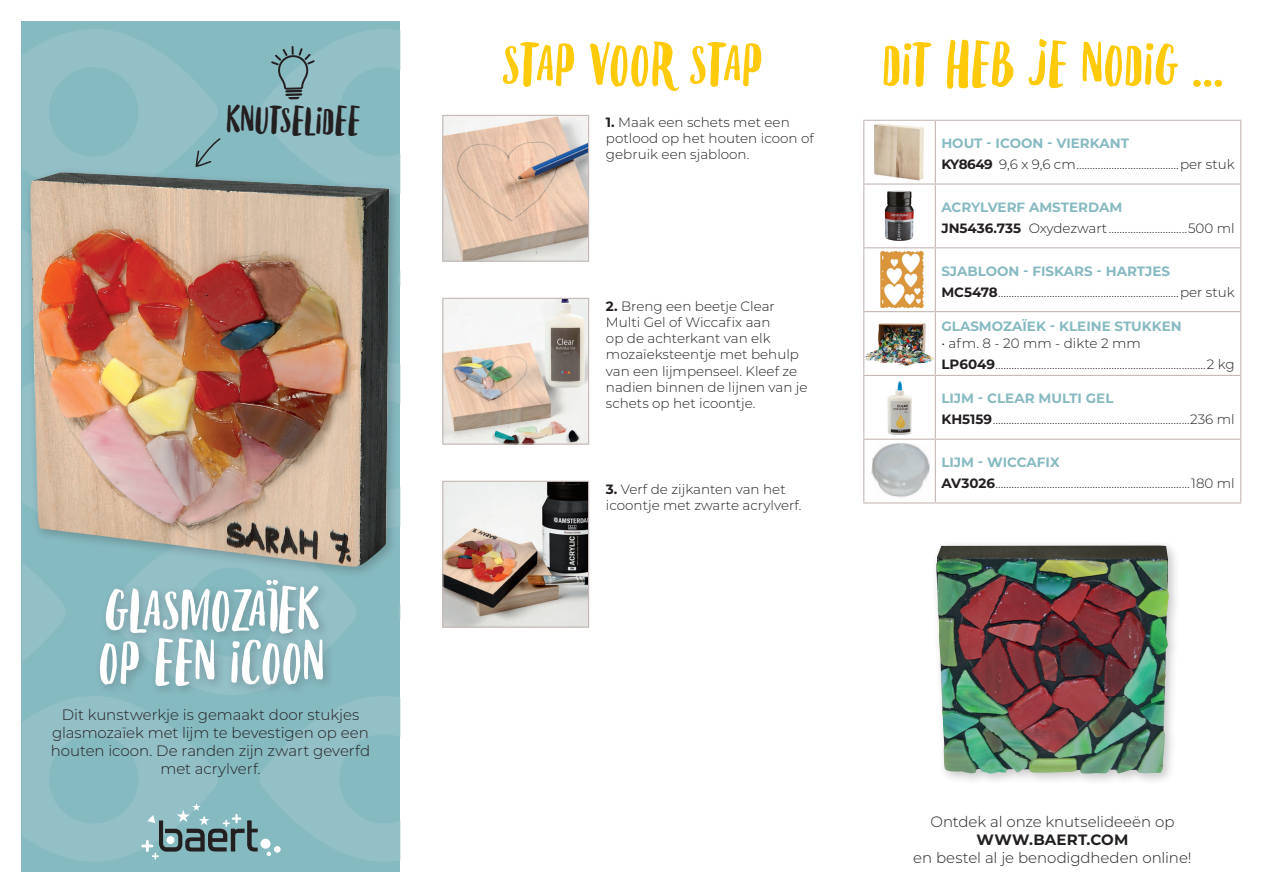
<style>
.page{position:relative;width:1263px;height:893px;background:#fff}
.page>*{position:absolute;margin:0;border:0;box-sizing:border-box;transform-origin:0 0}
.t1{font:67.5px "Le Gourmet Bouncy";color:#feca0a}
.t2{font:67.5px "Le Gourmet Bouncy";color:#fff}
.t3{font:43.2px "Le Gourmet Bouncy";letter-spacing:-.005em;color:#231f20}
._2015_intro{font:300 15px/18px "Montserrat";letter-spacing:-.005em;color:#231f20;text-align:center}
._2015_intro-2{font:700 15px "Montserrat";letter-spacing:.01em;color:#231f20}
.t4{font:300 13.5px/16.2px "Montserrat";color:#231f20}
.t5{font:700 13.5px "Montserrat";color:#86bac1}
.s1{font-weight:700}
</style>
<div class="page">
<div style="left:21px;top:22px;width:379px;height:850px;background:#86bac1"></div>
<svg style="left:22px;top:29px;width:378px;height:832px"></svg>
<hr style="left:863px;top:120px;width:72px;height:1px;background:#c5b9b5">
<hr style="left:863px;top:121px;width:1px;height:62px;background:#c5b9b5">
<hr style="left:935px;top:120px;width:306px;height:1px;background:#c5b9b5">
<hr style="left:935px;top:121px;width:1px;height:62px;background:#c5b9b5">
<hr style="left:1240px;top:121px;width:1px;height:62px;background:#c5b9b5">
<hr style="left:863px;top:183px;width:72px;height:2px;background:#c5b9b5">
<hr style="left:863px;top:185px;width:1px;height:62px;background:#c5b9b5">
<hr style="left:935px;top:183px;width:306px;height:2px;background:#c5b9b5">
<hr style="left:935px;top:185px;width:1px;height:62px;background:#c5b9b5">
<hr style="left:1240px;top:185px;width:1px;height:62px;background:#c5b9b5">
<hr style="left:863px;top:247px;width:72px;height:1px;background:#c5b9b5">
<hr style="left:863px;top:248px;width:1px;height:63px;background:#c5b9b5">
<hr style="left:935px;top:247px;width:306px;height:1px;background:#c5b9b5">
<hr style="left:935px;top:248px;width:1px;height:63px;background:#c5b9b5">
<hr style="left:1240px;top:248px;width:1px;height:63px;background:#c5b9b5">
<hr style="left:863px;top:311px;width:72px;height:1px;background:#c5b9b5">
<hr style="left:863px;top:312px;width:1px;height:63px;background:#c5b9b5">
<hr style="left:935px;top:311px;width:306px;height:1px;background:#c5b9b5">
<hr style="left:935px;top:312px;width:1px;height:63px;background:#c5b9b5">
<hr style="left:1240px;top:312px;width:1px;height:63px;background:#c5b9b5">
<hr style="left:863px;top:375px;width:72px;height:1px;background:#c5b9b5">
<hr style="left:863px;top:376px;width:1px;height:63px;background:#c5b9b5">
<hr style="left:935px;top:375px;width:306px;height:1px;background:#c5b9b5">
<hr style="left:935px;top:376px;width:1px;height:63px;background:#c5b9b5">
<hr style="left:1240px;top:376px;width:1px;height:63px;background:#c5b9b5">
<hr style="left:863px;top:439px;width:72px;height:1px;background:#c5b9b5">
<hr style="left:863px;top:440px;width:1px;height:62px;background:#c5b9b5">
<hr style="left:935px;top:439px;width:306px;height:1px;background:#c5b9b5">
<hr style="left:935px;top:440px;width:1px;height:62px;background:#c5b9b5">
<hr style="left:1240px;top:440px;width:1px;height:62px;background:#c5b9b5">
<hr style="left:863px;top:502px;width:72px;height:1px;background:#c5b9b5">
<hr style="left:935px;top:502px;width:306px;height:1px;background:#c5b9b5">
<div style="left:94px;top:574px;width:241px;height:124px;background:#231f20;opacity:.25"></div>
<svg style="left:267px;top:852px;width:4px;height:4px"></svg>
<div style="left:260px;top:839px;width:10px;height:10px;background:#fff;border-radius:50%"></div>
<div style="left:274px;top:846px;width:7px;height:7px;background:#fff;border-radius:50%"></div>
<svg style="left:141px;top:803px;width:117px;height:57px"></svg>
<svg style="left:271px;top:46px;width:44px;height:53px"></svg>
<svg style="left:194px;top:137px;width:28px;height:29px"></svg>
<img style="left:874px;top:124px;width:49px;height:56px">
<img style="left:885px;top:191px;width:29px;height:50px">
<img style="left:444px;top:117px;width:143px;height:143px">
<div style="left:442px;top:115px;width:147px;height:147px;border:1px solid #c5b9b5"></div>
<img style="left:444px;top:483px;width:143px;height:143px">
<div style="left:442px;top:481px;width:147px;height:147px;border:1px solid #c5b9b5"></div>
<img style="left:444px;top:300px;width:143px;height:143px">
<div style="left:442px;top:298px;width:147px;height:147px;border:1px solid #c5b9b5"></div>
<div style="left:24px;top:166px;width:377px;height:412px;background:#231f20;opacity:.25"></div>
<img style="left:30px;top:172px;width:359px;height:395px">
<div style="left:930px;top:540px;width:250px;height:246px;background:#231f20;opacity:.25"></div>
<img style="left:936px;top:545px;width:233px;height:229px">
<img style="left:880px;top:252px;width:44px;height:55px">
<img style="left:865px;top:323px;width:36px;height:42px">
<img style="left:871px;top:443px;width:59px;height:54px">
<img style="left:887px;top:382px;width:25px;height:52px">
<p class="t3" style="left:226px;top:98px;width:136px">KNUTSELIDEE</p>
<p class="t2" style="left:104px;top:575px;width:216px">GLASMOZAÏEK</p>
<p class="t2" style="left:98px;top:627px;width:228px">OP EEN ICOON</p>
<p class="_2015_intro" style="left:51px;top:706px;width:321px">Dit kunstwerkje is gemaakt door stukjes glasmozaïek met lijm te bevestigen op een houten icoon. De randen zijn zwart geverfd met acrylverf.</p>
<p class="t1" style="left:501px;top:29px;width:263px">STAP VOOR STAP</p>
<p class="t1" style="left:881px;top:29px;width:343px">DIT HEB JE NODIG ...</p>
<p class="t4" style="left:606px;top:113px;width:209px"><span class="s1">1.</span> Maak een schets met een potlood op het houten icoon of gebruik een sjabloon.</p>
<p class="t4" style="left:606px;top:297px;width:203px"><span class="s1">2.</span> Breng een beetje Clear<br>Multi Gel of Wiccafix aan<br>op de achterkant van elk mozaïeksteentje met behulp van een lijmpenseel. Kleef ze nadien binnen de lijnen van je schets op het icoontje.</p>
<p class="t4" style="left:606px;top:481px;width:197px"><span class="s1">3.</span> Verf de zijkanten van het icoontje met zwarte acrylverf.</p>
<p class="t5" style="left:941px;top:134px;width:189px">HOUT - ICOON - VIERKANT</p>
<p class="t4" style="left:941px;top:156px;width:295px"><span class="s1">KY8649</span> 9,6 x 9,6 cm......................................per stuk</p>
<p class="t5" style="left:941px;top:197px;width:182px">ACRYLVERF AMSTERDAM</p>
<p class="t4" style="left:941px;top:220px;width:295px"><span class="s1">JN5436.735</span> Oxydezwart.............................500 ml</p>
<p class="t5" style="left:941px;top:261px;width:230px">SJABLOON - FISKARS - HARTJES</p>
<p class="t4" style="left:941px;top:283px;width:295px"><span class="s1">MC5478</span>...................................................................per stuk</p>
<p class="t5" style="left:941px;top:317px;width:242px">GLASMOZAÏEK - KLEINE STUKKEN</p>
<p class="t4" style="left:941px;top:334px;width:201px">• afm. 8 - 20 mm - dikte 2 mm</p>
<p class="t4" style="left:941px;top:355px;width:295px"><span class="s1">LP6049</span>..............................................................................2 kg</p>
<p class="t5" style="left:941px;top:389px;width:174px">LIJM - CLEAR MULTI GEL</p>
<p class="t4" style="left:941px;top:411px;width:295px"><span class="s1">KH5159</span>.........................................................................236 ml</p>
<p class="t5" style="left:941px;top:453px;width:120px">LIJM - WICCAFIX</p>
<p class="t4" style="left:941px;top:475px;width:295px"><span class="s1">AV3026</span>........................................................................180 ml</p>
<p class="_2015_intro" style="left:930px;top:812px;width:245px">Ontdek al onze knutselideeën op</p>
<p class="_2015_intro-2" style="left:976px;top:829px;width:153px">WWW.BAERT.COM</p>
<p class="_2015_intro" style="left:913px;top:848px;width:280px">en bestel al je benodigdheden online!</p>
</div>
